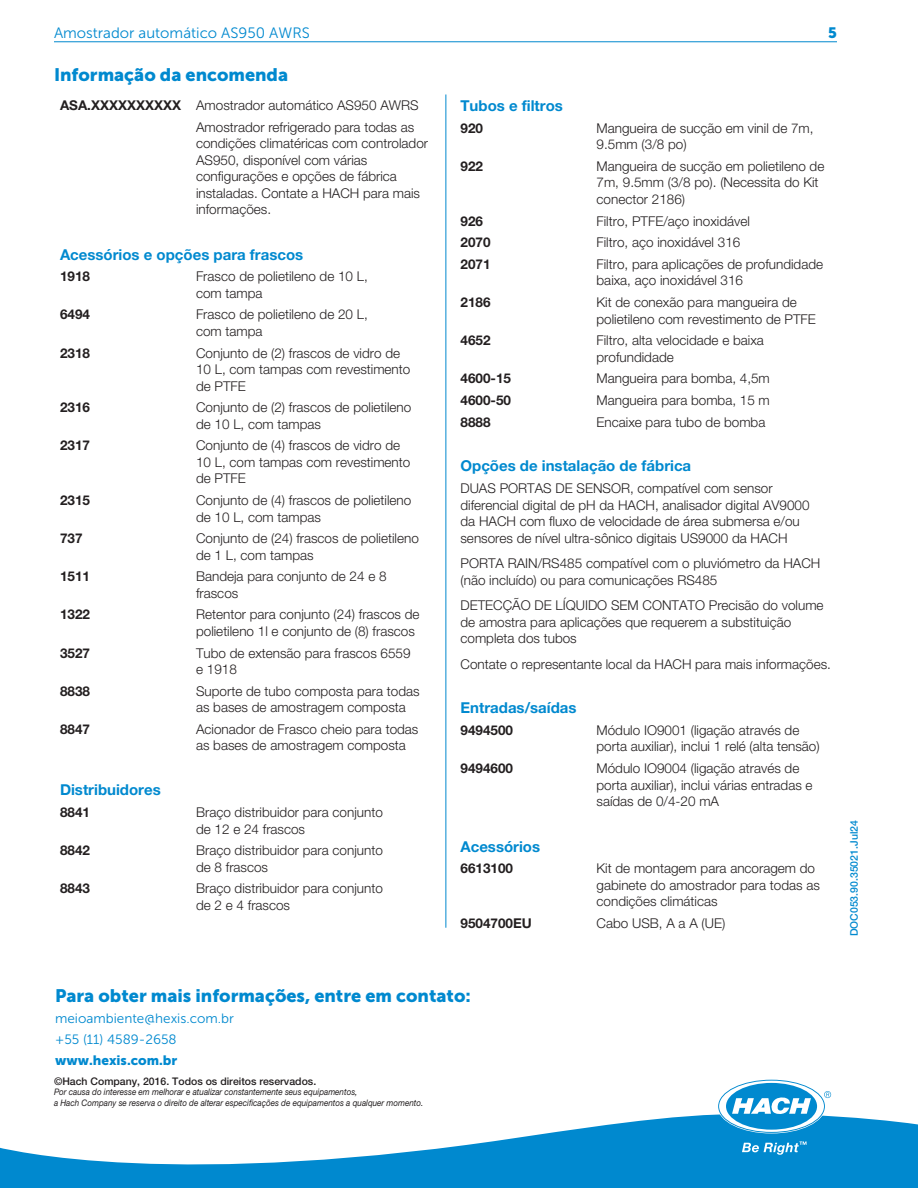
<style>
.page{position:relative;width:918px;height:1188px;background:#fff}
.page>*{position:absolute;margin:0;border:0;box-sizing:border-box;transform-origin:0 0}
.Head_2{font:18px "Museo Sans 900";color:#0089cf}
.Head_3_Text_1_Bold{font:700 15px "Helvetica Neue LTW1 G";color:#0089cf}
.Head_3{font:15px "Museo Sans 300";color:#0089cf}
.Head_3-2{font:15px "Museo Sans 900";color:#0089cf}
.Text_1{font:300 13.5px/16.5px "Helvetica Neue LTW1 G";color:#231f20}
.Text_1_Text_1_Bold{font:700 13.5px "Helvetica Neue LTW1 G";color:#231f20}
.t1{font:13.5px/21px "Museo Sans 300";color:#0089cf}
.t2{font:13.5px "Museo Sans 900";color:#0089cf}
.t3{font:500 10.5px "Helvetica Neue LTW1 G";color:#231f20}
.t4{font:500 10.5px "Helvetica Neue LTW1 G";color:#0089cf}
.t5{font:italic 9px/10.5px "Helvetica Neue LTW1 G";color:#231f20;scale:.9 1}
</style>
<div class="page">
<svg style="left:0;top:1114px;width:918px;height:74px;fill:#0089cf"></svg>
<svg style="left:719px;top:1081px;width:112px;height:51px"></svg>
<svg style="left:742px;top:1141px;width:65px;height:14px"></svg>
<hr style="left:54px;top:41px;width:783px;height:1px;background:#0089cf">
<hr style="left:446px;top:94px;width:1px;height:834px;background:#0089cf">
<p class="Head_3" style="left:54px;top:25px;width:257px">Amostrador automático AS950 AWRS</p>
<p class="Head_3-2" style="left:828px;top:24px;width:10px">5</p>
<p class="Head_2" style="left:54px;top:64px;width:236px">Informação da encomenda</p>
<p class="Text_1_Text_1_Bold" style="left:60px;top:97px;width:123px">ASA.XXXXXXXXXX</p>
<p class="Text_1" style="left:196px;top:97px;width:224px">Amostrador automático AS950 AWRS</p>
<p class="Text_1" style="left:196px;top:119px;width:234px">Amostrador refrigerado para todas as condições climatéricas com controlador<br>AS950, disponível com várias configurações e opções de fábrica instaladas. Contate a HACH para mais informações.</p>
<p class="Head_3_Text_1_Bold" style="left:60px;top:245px;width:245px">Acessórios e opções para frascos</p>
<p class="Text_1_Text_1_Bold" style="left:60px;top:268px;width:32px">1918</p>
<p class="Text_1" style="left:196px;top:268px;width:173px">Frasco de polietileno de 10 L, com tampa</p>
<p class="Text_1_Text_1_Bold" style="left:60px;top:306px;width:32px">6494</p>
<p class="Text_1" style="left:196px;top:306px;width:173px">Frasco de polietileno de 20 L, com tampa</p>
<p class="Text_1_Text_1_Bold" style="left:60px;top:344px;width:32px">2318</p>
<p class="Text_1" style="left:196px;top:345px;width:216px">Conjunto de (2) frascos de vidro de<br>10 L, com tampas com revestimento de PTFE</p>
<p class="Text_1_Text_1_Bold" style="left:60px;top:399px;width:32px">2316</p>
<p class="Text_1" style="left:196px;top:399px;width:217px">Conjunto de (2) frascos de polietileno de 10 L, com tampas</p>
<p class="Text_1_Text_1_Bold" style="left:60px;top:437px;width:32px">2317</p>
<p class="Text_1" style="left:196px;top:437px;width:216px">Conjunto de (4) frascos de vidro de<br>10 L, com tampas com revestimento de PTFE</p>
<p class="Text_1_Text_1_Bold" style="left:60px;top:492px;width:32px">2315</p>
<p class="Text_1" style="left:196px;top:492px;width:217px">Conjunto de (4) frascos de polietileno de 10 L, com tampas</p>
<p class="Text_1_Text_1_Bold" style="left:60px;top:530px;width:24px">737</p>
<p class="Text_1" style="left:196px;top:530px;width:224px">Conjunto de (24) frascos de polietileno de 1 L, com tampas</p>
<p class="Text_1_Text_1_Bold" style="left:60px;top:568px;width:32px">1511</p>
<p class="Text_1" style="left:196px;top:568px;width:192px">Bandeja para conjunto de 24 e 8 frascos</p>
<p class="Text_1_Text_1_Bold" style="left:60px;top:606px;width:32px">1322</p>
<p class="Text_1" style="left:196px;top:606px;width:225px">Retentor para conjunto (24) frascos de polietileno 1l e conjunto de (8) frascos</p>
<p class="Text_1_Text_1_Bold" style="left:60px;top:644px;width:32px">3527</p>
<p class="Text_1" style="left:196px;top:644px;width:216px">Tubo de extensão para frascos 6559 e 1918</p>
<p class="Text_1_Text_1_Bold" style="left:60px;top:683px;width:32px">8838</p>
<p class="Text_1" style="left:196px;top:683px;width:225px">Suporte de tubo composta para todas as bases de amostragem composta</p>
<p class="Text_1_Text_1_Bold" style="left:60px;top:721px;width:32px">8847</p>
<p class="Text_1" style="left:196px;top:721px;width:224px">Acionador de Frasco cheio para todas as bases de amostragem composta</p>
<p class="Head_3_Text_1_Bold" style="left:60px;top:781px;width:102px">Distribuidores</p>
<p class="Text_1_Text_1_Bold" style="left:60px;top:804px;width:32px">8841</p>
<p class="Text_1" style="left:196px;top:804px;width:188px">Braço distribuidor para conjunto de 12 e 24 frascos</p>
<p class="Text_1_Text_1_Bold" style="left:60px;top:842px;width:32px">8842</p>
<p class="Text_1" style="left:196px;top:842px;width:188px">Braço distribuidor para conjunto de 8 frascos</p>
<p class="Text_1_Text_1_Bold" style="left:60px;top:880px;width:32px">8843</p>
<p class="Text_1" style="left:196px;top:880px;width:188px">Braço distribuidor para conjunto de 2 e 4 frascos</p>
<p class="Head_3_Text_1_Bold" style="left:460px;top:97px;width:104px">Tubos e filtros</p>
<p class="Text_1_Text_1_Bold" style="left:460px;top:120px;width:24px">920</p>
<p class="Text_1" style="left:597px;top:120px;width:219px">Mangueira de sucção em vinil de 7m,<br>9.5mm (3/8 po)</p>
<p class="Text_1_Text_1_Bold" style="left:460px;top:158px;width:24px">922</p>
<p class="Text_1" style="left:597px;top:158px;width:229px">Mangueira de sucção em polietileno de<br>7m, 9.5mm (3/8 po). (Necessita do Kit conector 2186)</p>
<p class="Text_1_Text_1_Bold" style="left:460px;top:212px;width:24px">926</p>
<p class="Text_1" style="left:597px;top:213px;width:155px">Filtro, PTFE/aço inoxidável</p>
<p class="Text_1_Text_1_Bold" style="left:460px;top:234px;width:32px">2070</p>
<p class="Text_1" style="left:597px;top:234px;width:145px">Filtro, aço inoxidável 316</p>
<p class="Text_1_Text_1_Bold" style="left:460px;top:256px;width:32px">2071</p>
<p class="Text_1" style="left:597px;top:256px;width:228px">Filtro, para aplicações de profundidade baixa, aço inoxidável 316</p>
<p class="Text_1_Text_1_Bold" style="left:460px;top:294px;width:32px">2186</p>
<p class="Text_1" style="left:597px;top:294px;width:221px">Kit de conexão para mangueira de polietileno com revestimento de PTFE</p>
<p class="Text_1_Text_1_Bold" style="left:460px;top:332px;width:32px">4652</p>
<p class="Text_1" style="left:597px;top:332px;width:169px">Filtro, alta velocidade e baixa profundidade</p>
<p class="Text_1_Text_1_Bold" style="left:460px;top:370px;width:52px">4600-15</p>
<p class="Text_1" style="left:597px;top:370px;width:175px">Mangueira para bomba, 4,5m</p>
<p class="Text_1_Text_1_Bold" style="left:460px;top:392px;width:52px">4600-50</p>
<p class="Text_1" style="left:597px;top:392px;width:175px">Mangueira para bomba, 15 m</p>
<p class="Text_1_Text_1_Bold" style="left:460px;top:413px;width:32px">8888</p>
<p class="Text_1" style="left:597px;top:413px;width:170px">Encaixe para tubo de bomba</p>
<p class="Head_3_Text_1_Bold" style="left:460px;top:457px;width:232px">Opções de instalação de fábrica</p>
<p class="Text_1" style="left:460px;top:480px;width:351px">DUAS PORTAS DE SENSOR, compatível com sensor diferencial digital de pH da HACH, analisador digital AV9000 da HACH com fluxo de velocidade de área submersa e/ou sensores de nível ultra-sônico digitais US9000 da HACH</p>
<p class="Text_1" style="left:460px;top:555px;width:361px">PORTA RAIN/RS485 compatível com o pluviómetro da HACH (não incluído) ou para comunicações RS485</p>
<p class="Text_1" style="left:460px;top:597px;width:365px">DETECÇÃO DE LÍQUIDO SEM CONTATO Precisão do volume de amostra para aplicações que requerem a substituição completa dos tubos</p>
<p class="Text_1" style="left:460px;top:656px;width:372px">Contate o representante local da HACH para mais informações.</p>
<p class="Head_3_Text_1_Bold" style="left:460px;top:699px;width:118px">Entradas/saídas</p>
<p class="Text_1_Text_1_Bold" style="left:460px;top:722px;width:54px">9494500</p>
<p class="Text_1" style="left:597px;top:722px;width:225px">Módulo IO9001 (ligação através de porta auxiliar), inclui 1 relé (alta tensão)</p>
<p class="Text_1_Text_1_Bold" style="left:460px;top:760px;width:54px">9494600</p>
<p class="Text_1" style="left:597px;top:760px;width:218px">Módulo IO9004 (ligação através de porta auxiliar), inclui várias entradas e saídas de 0/4-20 mA</p>
<p class="Head_3_Text_1_Bold" style="left:460px;top:837px;width:81px">Acessórios</p>
<p class="Text_1_Text_1_Bold" style="left:460px;top:860px;width:54px">6613100</p>
<p class="Text_1" style="left:597px;top:860px;width:225px">Kit de montagem para ancoragem do gabinete do amostrador para todas as condições climáticas</p>
<p class="Text_1_Text_1_Bold" style="left:460px;top:915px;width:73px">9504700EU</p>
<p class="Text_1" style="left:597px;top:915px;width:130px">Cabo USB, A a A (UE)</p>
<p class="t4" style="left:848px;top:936px;width:118px;rotate:-90deg">DOC053.90.35021.Jul24</p>
<h1 class="Head_2" style="left:55px;top:986px;width:417px">Para obter mais informações, entre em contato:</h1>
<p class="t1" style="left:55px;top:1008px;width:180px">meioambiente@hexis.com.br +55 (11) 4589-2658</p>
<p class="t2" style="left:55px;top:1053px;width:124px">www.hexis.com.br</p>
<p class="t3" style="left:54px;top:1075px;width:264px">©Hach Company, 2016. Todos os direitos reservados.</p>
<p class="t5" style="left:54px;top:1087px;width:412px">Por causa do interesse em melhorar e atualizar constantemente seus equipamentos,<br>a Hach Company se reserva o direito de alterar especificações de equipamentos a qualquer momento.</p>
</div>
